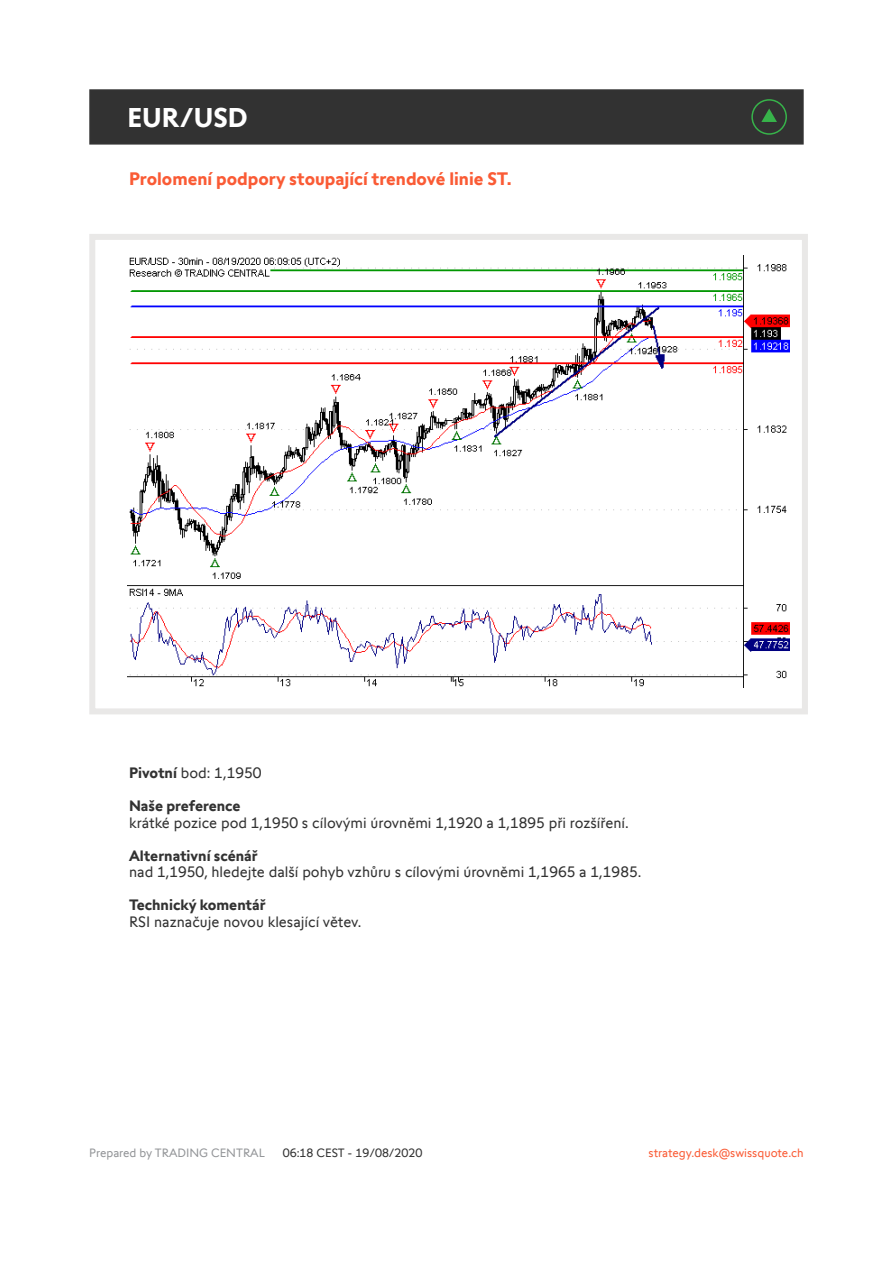
<style>
.page{position:relative;width:893px;height:1263px;background:#fff}
.page>*{position:absolute;margin:0;border:0;box-sizing:border-box;transform-origin:0 0}
.t1{font:700 27px "Swissquote CT";color:#fff}
.t2{font:700 18px "Swissquote CT";color:#fa5b35}
.t3{font:15px "Swissquote CT";color:#323232}
.t4{font:700 15px "Swissquote CT";color:#323232}
.t5{font:12px "Swissquote CT";color:#fa5b35}
.t6{font:12px "Swissquote CT";color:#939598}
.t7{font:12px "Swissquote CT";color:#323232}
.s1{font-weight:700}
</style>
<div class="page">
<div style="left:89px;top:234px;width:719px;height:480px;border:6px solid #e9e8e7"></div>
<div style="left:89px;top:89px;width:715px;height:56px;background:#323232;border:2px solid #323232"></div>
<img style="left:128px;top:255px;width:661px;height:432px">
<svg style="left:751px;top:99px;width:36px;height:36px"></svg>
<h1 class="t1" style="left:128px;top:101px;width:122px">EUR/USD</h1>
<p class="t2" style="left:129px;top:168px;width:384px">Prolomení podpory stoupající trendové linie ST.</p>
<p class="t3" style="left:129px;top:764px;width:134px"><span class="s1">Pivotní</span> bod: 1,1950</p>
<p class="t4" style="left:129px;top:797px;width:113px">Naše preference</p>
<p class="t3" style="left:129px;top:814px;width:501px">krátké pozice pod 1,1950 s cílovými úrovněmi 1,1920 a 1,1895 při rozšíření.</p>
<p class="t4" style="left:129px;top:846px;width:130px">Alternativní scénář</p>
<p class="t3" style="left:129px;top:863px;width:514px">nad 1,1950, hledejte další pohyb vzhůru s cílovými úrovněmi 1,1965 a 1,1985.</p>
<p class="t4" style="left:129px;top:896px;width:138px">Technický komentář</p>
<p class="t3" style="left:129px;top:913px;width:234px">RSI naznačuje novou klesající větev.</p>
<p class="t6" style="left:89px;top:1145px;width:177px">Prepared by TRADING CENTRAL</p>
<p class="t7" style="left:283px;top:1145px;width:141px">06:18 CEST - 19/08/2020</p>
<p class="t5" style="left:649px;top:1145px;width:157px">strategy.desk@swissquote.ch</p>
</div>
